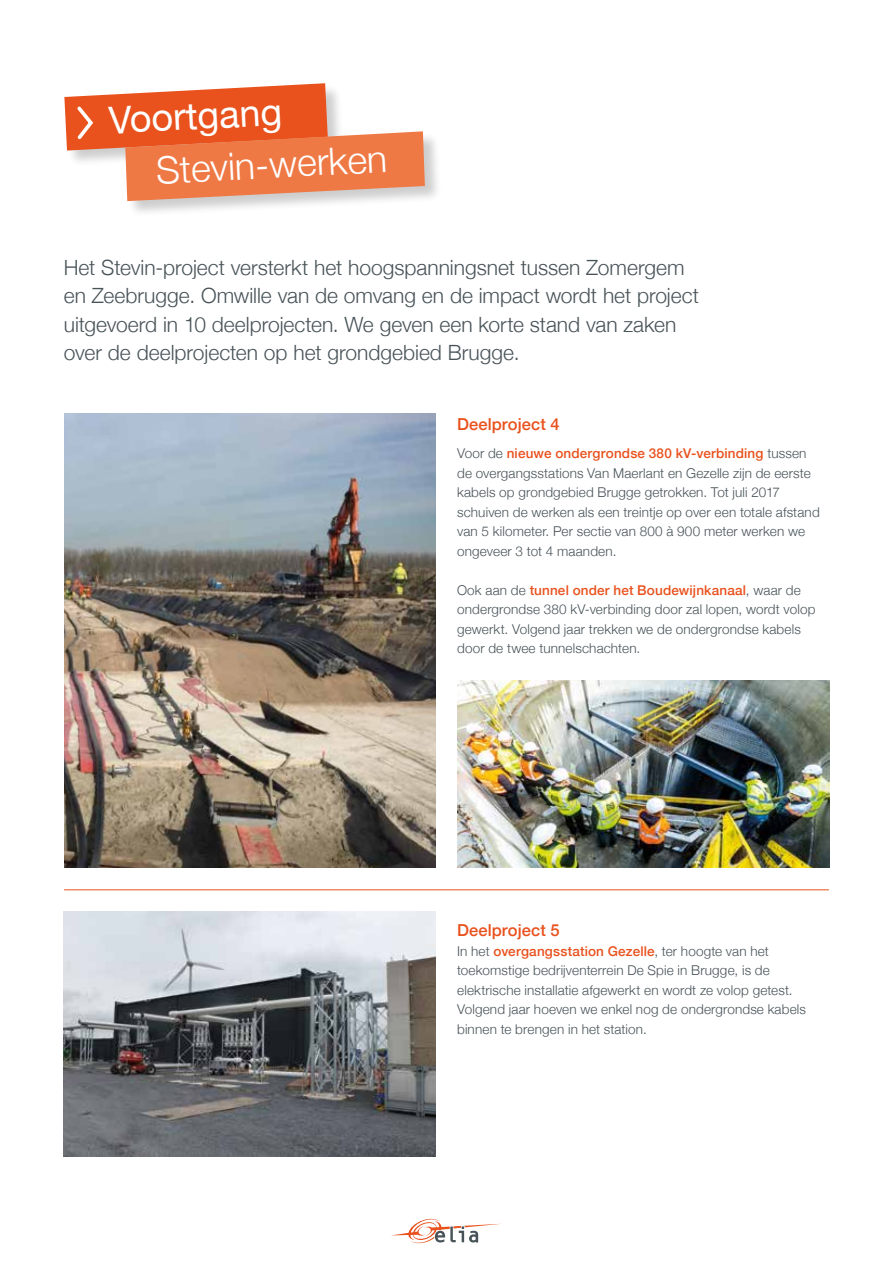
<style>
.page{position:relative;width:893px;height:1263px;background:#fff}
.page>*{position:absolute;margin:0;border:0;box-sizing:border-box;transform-origin:0 0}
.t1{font:300 37.8px "Helvetica Neue";color:#fff}
.t2{font:37.8px "Helvetica Neue";color:#fff}
.t3{font:300 21px/28.5px "Helvetica Neue";color:#485358}
.t4{font:500 16.5px "Helvetica Neue";letter-spacing:.005em;color:#e9511d}
.t5{font:300 13.5px/19.5px "Helvetica Neue";letter-spacing:.01em;color:#485358}
.s1{font-weight:500;color:#e9511d}
</style>
<div class="page">
<svg style="left:391px;top:1218px;width:110px;height:26px"></svg>
<div style="left:125px;top:131px;width:317px;height:87px;background:#000;opacity:.2"></div>
<img style="left:64px;top:414px;width:372px;height:453px">
<img style="left:457px;top:680px;width:372px;height:187px">
<img style="left:64px;top:911px;width:372px;height:246px">
<hr style="left:64px;top:889px;width:765px;height:1px;background:#e9511d">
<svg style="left:64px;top:83px;width:361px;height:118px"></svg>
<h1 class="t2" style="left:108px;top:93px;width:175px;rotate:-3deg">Voortgang</h1>
<h1 class="t1" style="left:154px;top:140px;width:233px;rotate:-3deg">Stevin-werken</h1>
<p class="t3" style="left:64px;top:251px;width:637px">Het Stevin-project versterkt het hoogspanningsnet tussen Zomergem en Zeebrugge. Omwille van de omvang en de impact wordt het project uitgevoerd in 10 deelprojecten. We geven een korte stand van zaken over de deelprojecten op het grondgebied Brugge.</p>
<p class="t4" style="left:457px;top:411px;width:104px">Deelproject 4</p>
<p class="t5" style="left:457px;top:443px;width:364px">Voor de <span class="s1">nieuwe ondergrondse 380 kV-verbinding</span> tussen de overgangsstations Van Maerlant en Gezelle zijn de eerste kabels op grondgebied Brugge getrokken. Tot juli 2017 schuiven de werken als een treintje op over een totale afstand van 5 kilometer. Per sectie van 800 à 900 meter werken we ongeveer 3 tot 4 maanden.</p>
<p class="t5" style="left:457px;top:579px;width:360px">Ook aan de <span class="s1">tunnel onder het Boudewijnkanaal</span>, waar de ondergrondse 380 kV-verbinding door zal lopen, wordt volop gewerkt. Volgend jaar trekken we de ondergrondse kabels door de twee tunnelschachten.</p>
<p class="t4" style="left:457px;top:917px;width:104px">Deelproject 5</p>
<p class="t5" style="left:457px;top:940px;width:350px">In het <span class="s1">overgangsstation Gezelle</span>, ter hoogte van het toekomstige bedrijventerrein De Spie in Brugge, is de elektrische installatie afgewerkt en wordt ze volop getest.<br>Volgend jaar hoeven we enkel nog de ondergrondse kabels binnen te brengen in het station.</p>
</div>
